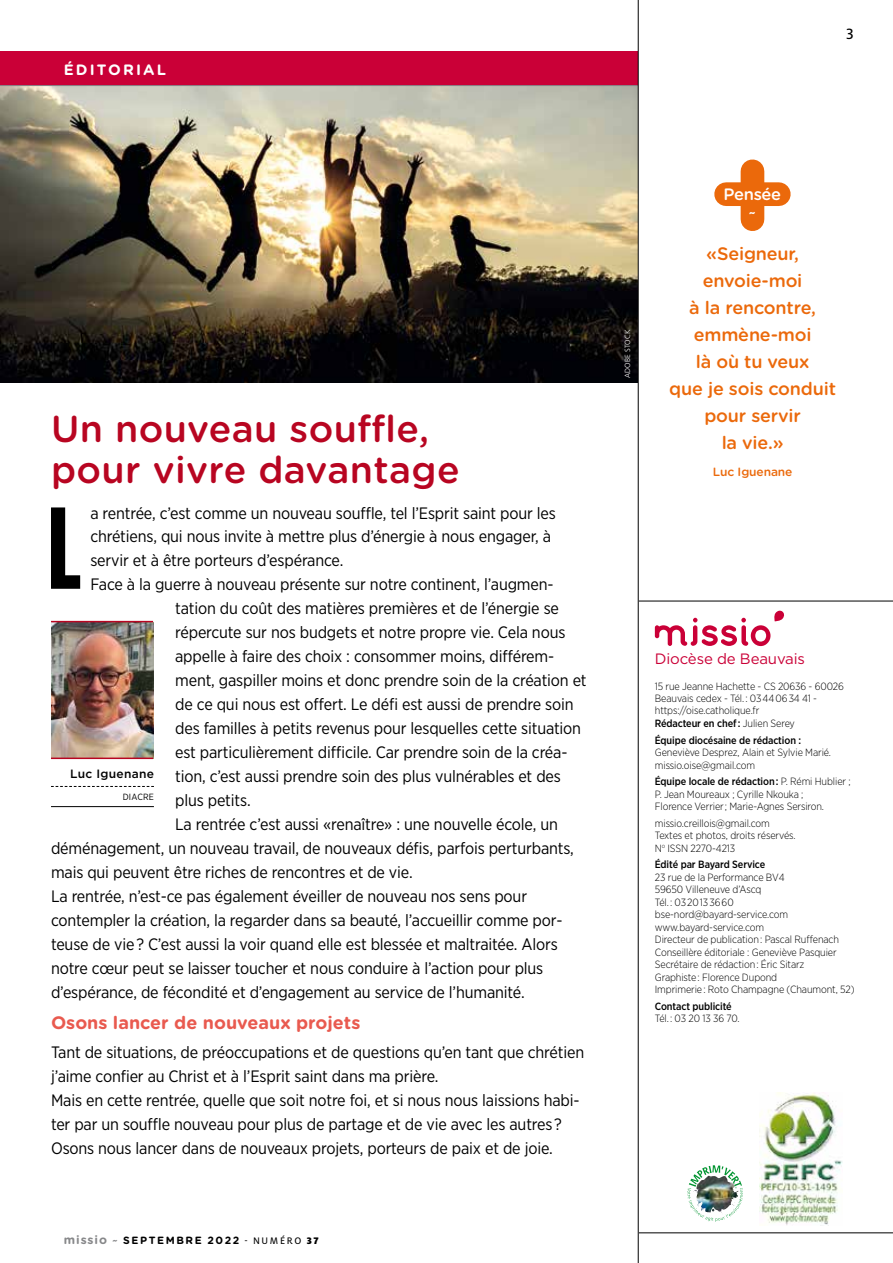
<style>
.page{position:relative;width:893px;height:1263px;background:#fff}
.page>*{position:absolute;margin:0;border:0;box-sizing:border-box;transform-origin:0 0}
.t1{font:700 116.1px "Gotham Condensed";color:#000}
.t2{font:500 37.5px/40.5px "Gotham Rounded";letter-spacing:.01em;color:#b80521}
.t3{font:500 18px/27px "Gotham Rounded";letter-spacing:-.01em;color:#eb690b;text-align:center}
.t4{font:700 18px "Gotham Rounded";color:#e95a4f}
.t5{font:16.5px/24px "Gotham Narrow";letter-spacing:-.01em;color:#000}
.t6{font:500 16.5px "Gotham Rounded";letter-spacing:-.02em;color:#fff}
.t7{font:16.5px "Milo OT Text";color:#000}
.t8{font:15px "Gotham";letter-spacing:-.01em;color:#ca0037}
.t9{font:700 15px "Gotham Rounded";letter-spacing:.14em;color:#fff}
.t10{font:500 15px "Gotham Rounded";color:#fff}
.t11{font:500 12px "Gotham Rounded";letter-spacing:-.01em;color:#eb690b}
.t12{font:500 12px "Gotham";letter-spacing:.02em;color:#000}
.t13{font:300 10.5px/12.5px "Gotham Narrow";letter-spacing:-.01em;color:#000}
.t14{font:500 10.5px "Gotham Narrow";letter-spacing:-.01em;color:#000}
.t15{font:700 10.5px "Gotham Rounded";letter-spacing:.15em;color:#000}
.t16{font:9px "Gotham Narrow";letter-spacing:.02em;color:#000}
.t17{font:300 7.5px "Frutiger";color:#fff}
.s1{font-size:12px;color:#87888a}
.s2{font-style:italic;color:#87888a}
.s3{font-family:"Milo OT Text";font-weight:400}
.s4{font-family:"Milo OT";font-weight:900}
.s5{font-weight:500}
</style>
<div class="page">
<img style="left:0;top:86px;width:638px;height:297px">
<div style="left:741px;top:171px;width:23px;height:48px;background:#eb690b"></div>
<div style="left:726px;top:182px;width:53px;height:24px;background:#eb690b"></div>
<svg style="left:51px;top:786px;width:103px;height:1px"></svg>
<hr style="left:51px;top:806px;width:103px;height:1px;background:#000">
<img style="left:51px;top:622px;width:102px;height:135px">
<hr style="left:51px;top:621px;width:102px;height:1px;background:#b80521">
<hr style="left:51px;top:757px;width:102px;height:2px;background:#b80521">
<svg style="left:655px;top:610px;width:129px;height:36px"></svg>
<hr style="left:639px;top:601px;width:254px;height:1px;background:#000">
<img style="left:759px;top:1093px;width:83px;height:132px">
<img style="left:687px;top:1165px;width:56px;height:57px">
<div style="left:0;top:51px;width:638px;height:34px;background:#ca0037"></div>
<hr style="left:0;top:85px;width:638px;height:1px;background:#87888a">
<hr style="left:638px;top:0;width:1px;height:1263px;background:#000">
<hr style="left:639px;top:1232px;width:254px;height:1px;background:#000">
<p class="t9" style="left:64px;top:59px;width:104px">ÉDITORIAL</p>
<p class="t7" style="left:846px;top:24px;width:9px">3</p>
<h2 class="t2" style="left:51px;top:407px;width:410px">Un nouveau souffle, pour vivre davantage</h2>
<h1 class="t1" style="left:47px;top:480px;width:36px">L</h1>
<p class="t5" style="left:90px;top:501px;width:467px">a rentrée, c’est comme un nouveau souffle, tel l’Esprit saint pour les</p>
<p class="t5" style="left:90px;top:524px;width:462px">chrétiens, qui nous invite à mettre plus d’énergie à nous engager, à</p>
<p class="t5" style="left:90px;top:547px;width:254px">servir et à être porteurs d’espérance.</p>
<p class="t5" style="left:90px;top:571px;width:465px">Face à la guerre à nouveau présente sur notre continent, l’augmen-</p>
<p class="t5" style="left:175px;top:595px;width:385px">tation du coût des matières premières et de l’énergie se</p>
<p class="t5" style="left:175px;top:619px;width:392px">répercute sur nos budgets et notre propre vie. Cela nous</p>
<p class="t5" style="left:175px;top:643px;width:381px">appelle à faire des choix : consommer moins, différem-</p>
<p class="t5" style="left:175px;top:667px;width:413px">ment, gaspiller moins et donc prendre soin de la création et</p>
<p class="t5" style="left:175px;top:691px;width:400px">de ce qui nous est offert. Le défi est aussi de prendre soin</p>
<p class="t5" style="left:175px;top:715px;width:407px">des familles à petits revenus pour lesquelles cette situation</p>
<p class="t5" style="left:175px;top:739px;width:394px">est particulièrement difficile. Car prendre soin de la créa-</p>
<p class="t5" style="left:175px;top:763px;width:387px">tion, c’est aussi prendre soin des plus vulnérables et des</p>
<p class="t5" style="left:175px;top:787px;width:77px">plus petits.</p>
<p class="t5" style="left:175px;top:811px;width:384px">La rentrée c’est aussi «renaître» : une nouvelle école, un</p>
<p class="t5" style="left:51px;top:835px;width:524px">déménagement, un nouveau travail, de nouveaux défis, parfois perturbants,</p>
<p class="t5" style="left:51px;top:859px;width:363px">mais qui peuvent être riches de rencontres et de vie.</p>
<p class="t5" style="left:51px;top:883px;width:478px">La rentrée, n’est-ce pas également éveiller de nouveau nos sens pour</p>
<p class="t5" style="left:51px;top:907px;width:513px">contempler la création, la regarder dans sa beauté, l’accueillir comme por-</p>
<p class="t5" style="left:51px;top:931px;width:508px">teuse de vie ? C’est aussi la voir quand elle est blessée et maltraitée. Alors</p>
<p class="t5" style="left:51px;top:955px;width:494px">notre cœur peut se laisser toucher et nous conduire à l’action pour plus</p>
<p class="t5" style="left:51px;top:979px;width:475px">d’espérance, de fécondité et d’engagement au service de l’humanité.</p>
<p class="t4" style="left:51px;top:1010px;width:311px">Osons lancer de nouveaux projets</p>
<p class="t5" style="left:51px;top:1039px;width:535px">Tant de situations, de préoccupations et de questions qu’en tant que chrétien j’aime confier au Christ et à l’Esprit saint dans ma prière.<br>Mais en cette rentrée, quelle que soit notre foi, et si nous nous laissions habi&shy;ter par un souffle nouveau pour plus de partage et de vie avec les autres ?<br>Osons nous lancer dans de nouveaux projets, porteurs de paix et de joie.</p>
<p class="t12" style="left:70px;top:765px;width:85px">Luc Iguenane</p>
<p class="t16" style="left:123px;top:791px;width:33px">DIACRE</p>
<p class="t15" style="left:64px;top:1232px;width:256px"><span class="s1">missio</span> <span class="s2">~</span> Septembre 2022 <span class="s3">- NUMÉRO</span> <span class="s4">37</span></p>
<p class="t17" style="left:623px;top:378px;width:49px;rotate:-90deg">ADOBE STOCK</p>
<p class="t6" style="left:723px;top:182px;width:59px">Pensée</p>
<p class="t10" style="left:749px;top:207px;width:9px">˜</p>
<p class="t3" style="left:669px;top:239px;width:168px">«Seigneur, envoie‑moi<br>à la rencontre, emmène-moi<br>là où tu veux<br>que je sois conduit pour servir<br>la vie.»</p>
<p class="t11" style="left:713px;top:463px;width:81px">Luc Iguenane</p>
<p class="t8" style="left:655px;top:649px;width:152px">Diocèse de Beauvais</p>
<p class="t13" style="left:655px;top:679px;width:191px">15 rue Jeanne Hachette - CS 20636 - 60026<br>Beauvais cedex - Tél. : 03 44 06 34 41 - https://oise.catholique.fr<br><span class="s5">Rédacteur en chef :</span> Julien Serey</p>
<p class="t14" style="left:655px;top:733px;width:148px">Équipe diocésaine de rédaction :</p>
<p class="t13" style="left:655px;top:746px;width:178px">Geneviève Desprez, Alain et Sylvie Marié. missio.oise@gmail.com</p>
<p class="t13" style="left:655px;top:775px;width:197px"><span class="s5">Équipe locale de rédaction :</span> P. Rémi Hublier ;<br>P. Jean Moureaux ; Cyrille Nkouka ;<br>Florence Verrier ; Marie-Agnes Sersiron.</p>
<p class="t13" style="left:655px;top:817px;width:142px">missio.creillois@gmail.com<br>Textes et photos, droits réservés.<br>N<sup>o</sup> ISSN 2270-4213</p>
<p class="t14" style="left:655px;top:858px;width:112px">Édité par Bayard Service</p>
<p class="t13" style="left:655px;top:871px;width:201px">23 rue de la Performance BV4<br>59650 Villeneuve d’Ascq<br>Tél. : 03 20 13 36 60 bse-nord@bayard-service.com www.bayard-service.com<br>Directeur de publication : Pascal Ruffenach<br>Conseillère éditoriale : Geneviève Pasquier<br>Secrétaire de rédaction : Éric Sitarz<br>Graphiste : Florence Dupond<br>Imprimerie : Roto Champagne (Chaumont, 52)</p>
<p class="t14" style="left:655px;top:999px;width:78px">Contact publicité</p>
<p class="t13" style="left:655px;top:1012px;width:86px">Tél. : 03 20 13 36 70.</p>
</div>
